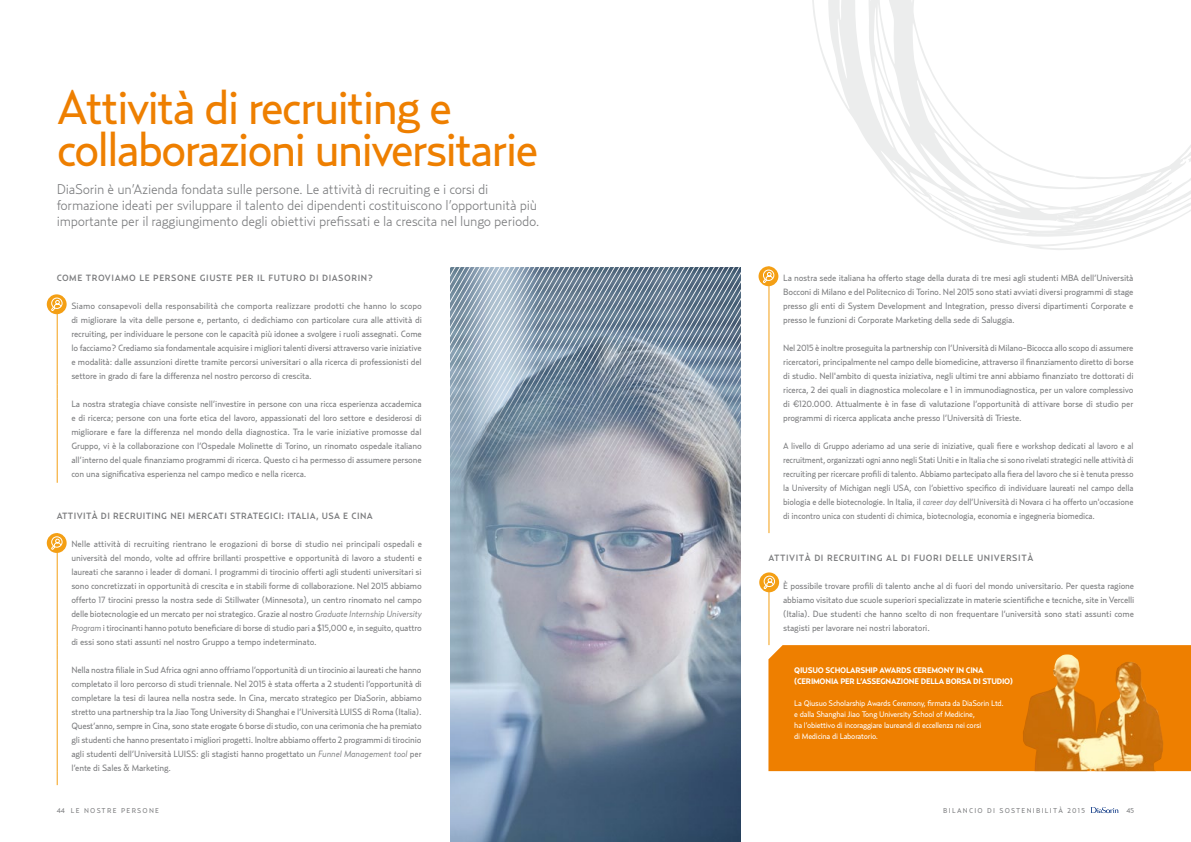
<style>
.page{position:relative;width:1191px;height:842px;background:#fff}
.page>*{position:absolute;margin:0;border:0;box-sizing:border-box;transform-origin:0 0}
.t1{font:48px/42px "Relay";letter-spacing:-.045em;color:#ee7f00}
.t2{font:300 14px/16px "Relay";letter-spacing:-.02em;color:#7b7c7e}
.t3{font:9px/14px "Relay";letter-spacing:-.015em;color:#7b7c7e;text-align:justify}
.t4{font:9px/14px "Relay";letter-spacing:-.015em;color:#7b7c7e;text-align:justify;scale:.95 1}
.t5{font:500 9px "Relay";letter-spacing:.055em;color:#7b7c7e}
.t6{font:8px/11px "Relay";letter-spacing:-.03em;color:#fff}
.t7{font:700 8px/11px "Relay";letter-spacing:-.03em;color:#fff}
.t8{font:7px "Relay";letter-spacing:.18em;color:#7b7c7e}
.s1{font-style:italic}
.s2{font-family:"Helvetica"}
</style>
<div class="page">
<img style="left:450px;top:566px;width:291px;height:276px">
<svg style="left:450px;top:266px;width:329px;height:300px;background:#9eaab7"></svg>
<svg style="left:812px;top:0;width:100px;height:195px"></svg>
<svg style="left:912px;top:0;width:279px;height:250px"></svg>
<svg style="left:1090px;top:807px;width:28px;height:6px"></svg>
<hr style="left:768px;top:266px;width:1px;height:267px;background:#f49f14">
<hr style="left:768px;top:575px;width:1px;height:70px;background:#f49f14">
<div style="left:768px;top:645px;width:423px;height:126px;background:#ee7f00"></div>
<img style="left:1022px;top:654px;width:141px;height:117px">
<svg style="left:758px;top:266px;width:20px;height:20px"></svg>
<svg style="left:763px;top:272px;width:10px;height:11px"></svg>
<div style="left:763px;top:270px;width:11px;height:11px;border:1px solid #fff;border-radius:50%"></div>
<svg style="left:759px;top:572px;width:20px;height:20px"></svg>
<div style="left:764px;top:576px;width:10px;height:10px;background:#fce5c0;border-radius:50%"></div>
<svg style="left:763px;top:578px;width:10px;height:11px"></svg>
<div style="left:764px;top:576px;width:11px;height:11px;border:1px solid #fff;border-radius:50%"></div>
<hr style="left:57px;top:295px;width:1px;height:90px;background:#f49f14">
<svg style="left:57px;top:385px;width:1px;height:14px"></svg>
<hr style="left:57px;top:399px;width:1px;height:84px;background:#f49f14">
<hr style="left:57px;top:533px;width:1px;height:112px;background:#f49f14">
<svg style="left:57px;top:645px;width:1px;height:14px"></svg>
<hr style="left:57px;top:659px;width:1px;height:112px;background:#f49f14">
<svg style="left:57px;top:771px;width:1px;height:14px"></svg>
<svg style="left:47px;top:294px;width:20px;height:20px"></svg>
<div style="left:52px;top:298px;width:10px;height:10px;background:#fdf5e8;border-radius:50%"></div>
<svg style="left:51px;top:300px;width:10px;height:11px"></svg>
<div style="left:51px;top:298px;width:11px;height:11px;border:1px solid #fff;border-radius:50%"></div>
<svg style="left:47px;top:533px;width:20px;height:20px"></svg>
<svg style="left:51px;top:539px;width:10px;height:11px"></svg>
<div style="left:51px;top:536px;width:11px;height:11px;border:1px solid #fff;border-radius:50%"></div>
<h1 class="t1" style="left:57px;top:85px;width:483px">Attività di recruiting e collaborazioni universitarie</h1>
<p class="t2" style="left:57px;top:181px;width:484px">DiaSorin è un’Azienda fondata sulle persone. Le attività di recruiting e i corsi di formazione ideati per sviluppare il talento dei dipendenti costituiscono l’opportunità più importante per il raggiungimento degli obiettivi prefissati e la crescita nel lungo periodo.</p>
<p class="t5" style="left:57px;top:273px;width:318px">COME TROVIAMO LE PERSONE GIUSTE PER IL FUTURO DI DIASORIN?</p>
<p class="t3" style="left:71px;top:299px;width:352px">Siamo consapevoli della responsabilità che comporta realizzare prodotti che hanno lo scopo di migliorare la vita delle persone e, pertanto, ci dedichiamo con particolare cura alle attività di recruiting, per individuare le persone con le capacità più idonee a svolgere i ruoli assegnati. Come lo facciamo? Crediamo sia fondamentale acquisire i migliori talenti diversi attraverso varie iniziative e modalità: dalle assunzioni dirette tramite percorsi universitari o alla ricerca di professionisti del settore in grado di fare la differenza nel nostro percorso di crescita.</p>
<p class="t3" style="left:71px;top:397px;width:352px">La nostra strategia chiave consiste nell’investire in persone con una ricca esperienza accademica e di ricerca; persone con una forte etica del lavoro, appassionati del loro settore e desiderosi di migliorare e fare la differenza nel mondo della diagnostica. Tra le varie iniziative promosse dal Gruppo, vi è la collaborazione con l’Ospedale Molinette di Torino, un rinomato ospedale italiano all’interno del quale finanziamo programmi di ricerca. Questo ci ha permesso di assumere persone con una significativa esperienza nel campo medico e nella ricerca.</p>
<p class="t5" style="left:57px;top:511px;width:317px">ATTIVITÀ DI RECRUITING NEI MERCATI STRATEGICI: ITALIA, USA E CINA</p>
<p class="t3" style="left:71px;top:537px;width:352px">Nelle attività di recruiting rientrano le erogazioni di borse di studio nei principali ospedali e università del mondo, volte ad offrire brillanti prospettive e opportunità di lavoro a studenti e laureati che saranno i leader di domani. I programmi di tirocinio offerti agli studenti universitari si sono concretizzati in opportunità di crescita e in stabili forme di collaborazione. Nel 2015 abbiamo offerto 17 tirocini presso la nostra sede di Stillwater (Minnesota), un centro rinomato nel campo delle biotecnologie ed un mercato per noi strategico. Grazie al nostro <span class="s1">Graduate Internship University Program</span> i tirocinanti hanno potuto beneficiare di borse di studio pari a $15,000 e, in seguito, quattro di essi sono stati assunti nel nostro Gruppo a tempo indeterminato.</p>
<p class="t3" style="left:71px;top:663px;width:352px">Nella nostra filiale in Sud Africa ogni anno offriamo l’opportunità di un tirocinio ai laureati che hanno completato il loro percorso di studi triennale. Nel 2015 è stata offerta a 2 studenti l’opportunità di completare la tesi di laurea nella nostra sede. In Cina, mercato strategico per DiaSorin, abbiamo stretto una partnership tra la Jiao Tong University di Shanghai e l’Università LUISS di Roma (Italia).<br>Quest’anno, sempre in Cina, sono state erogate 6 borse di studio, con una cerimonia che ha premiato gli studenti che hanno presentato i migliori progetti. Inoltre abbiamo offerto 2 programmi di tirocinio agli studenti dell’Università LUISS: gli stagisti hanno progettato un <span class="s1">Funnel Management tool</span> per l’ente di Sales &amp; Marketing.</p>
<p class="t3" style="left:783px;top:271px;width:352px">La nostra sede italiana ha offerto stage della durata di tre mesi agli studenti MBA dell’Università Bocconi di Milano e del Politecnico di Torino. Nel 2015 sono stati avviati diversi programmi di stage presso gli enti di System Development and Integration, presso diversi dipartimenti Corporate e presso le funzioni di Corporate Marketing della sede di Saluggia.</p>
<p class="t3" style="left:783px;top:341px;width:352px">Nel 2015 è inoltre proseguita la partnership con l’Università di Milano-Bicocca allo scopo di assumere ricercatori, principalmente nel campo delle biomedicine, attraverso il finanziamento diretto di borse di studio. Nell'ambito di questa iniziativa, negli ultimi tre anni abbiamo finanziato tre dottorati di ricerca, 2 dei quali in diagnostica molecolare e 1 in immunodiagnostica, per un valore complessivo di <span class="s2">€</span>120.000. Attualmente è in fase di valutazione l’opportunità di attivare borse di studio per programmi di ricerca applicata anche presso l’Università di Trieste.</p>
<p class="t4" style="left:783px;top:439px;width:370px">A livello di Gruppo aderiamo ad una serie di iniziative, quali fiere e workshop dedicati al lavoro e al recruitment, organizzati ogni anno negli Stati Uniti e in Italia che si sono rivelati strategici nelle attività di recruiting per ricercare profili di talento. Abbiamo partecipato alla fiera del lavoro che si è tenuta presso la University of Michigan negli USA, con l’obiettivo specifico di individuare laureati nel campo della biologia e delle biotecnologie. In Italia, il <span class="s1">career day</span> dell’Università di Novara ci ha offerto un'occasione di incontro unica con studenti di chimica, biotecnologia, economia e ingegneria biomedica.</p>
<p class="t5" style="left:768px;top:553px;width:266px">ATTIVITÀ DI RECRUITING AL DI FUORI DELLE UNIVERSITÀ</p>
<p class="t3" style="left:783px;top:579px;width:353px">È possibile trovare profili di talento anche al di fuori del mondo universitario. Per questa ragione abbiamo visitato due scuole superiori specializzate in materie scientifiche e tecniche, site in Vercelli (Italia). Due studenti che hanno scelto di non frequentare l’università sono stati assunti come stagisti per lavorare nei nostri laboratori.</p>
<p class="t7" style="left:794px;top:664px;width:220px">QIUSUO SCHOLARSHIP AWARDS CEREMONY IN CINA (CERIMONIA PER L’ASSEGNAZIONE DELLA BORSA DI STUDIO)</p>
<p class="t6" style="left:794px;top:697px;width:211px">La Qiusuo Scholarship Awards Ceremony, firmata da DiaSorin Ltd. e dalla Shanghai Jiao Tong University School of Medicine,<br>ha l’obiettivo di incoraggiare laureandi di eccellenza nei corsi<br>di Medicina di Laboratorio.</p>
<p class="t8" style="left:57px;top:806px;width:104px">44 LE NOSTRE PERSONE</p>
<p class="t8" style="left:943px;top:806px;width:143px">BILANCIO DI SOSTENIBILITÀ 2015</p>
<p class="t8" style="left:1126px;top:806px;width:9px">45</p>
</div>
